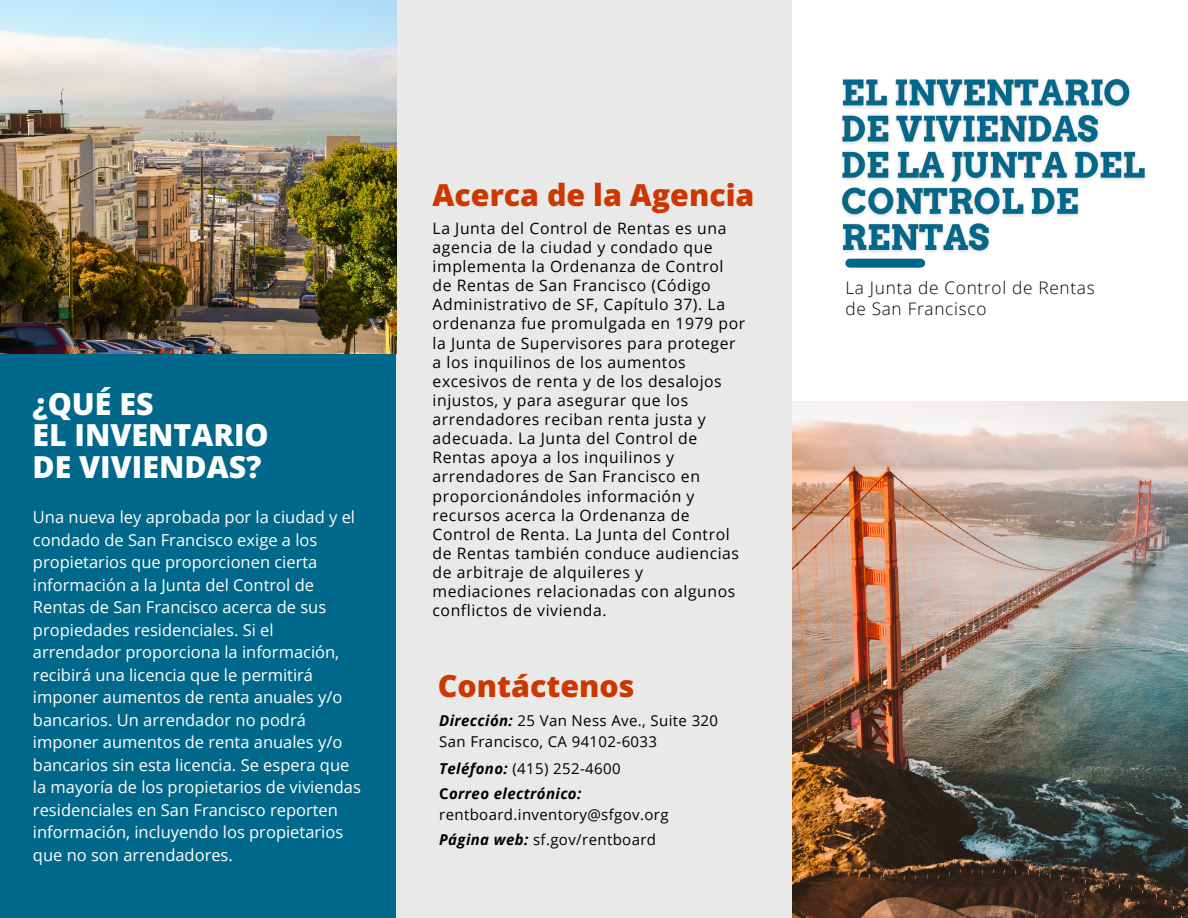
<style>
.page{position:relative;width:1188px;height:918px;background:#fff}
.page>*{position:absolute;margin:0;border:0;box-sizing:border-box;transform-origin:0 0}
.t1{font:800 30.3px "Open Sans";color:#fff}
.t2{font:800 30.3px "Open Sans";color:#cd3700}
.t3{font:300 17.25px "Open Sans";letter-spacing:.04em;color:#000}
.t4{font:16.5px/22.5px "Open Sans";color:#fff}
.t5{font:15.75px/19.2px "Open Sans";letter-spacing:.035em;color:#000}
.t6{font:15px/21px "Open Sans";letter-spacing:.025em;color:#000}
.s1{font-weight:700;font-style:italic}
.s2{font-weight:700}
</style>
<div class="page">
<div style="left:396px;top:0;width:396px;height:918px;background:#e9e9e9"></div>
<div style="left:0;top:319px;width:396px;height:599px;background:#00688b"></div>
<div style="left:850px;top:259px;width:71px;height:9px;background:#00688b"></div>
<img style="left:792px;top:401px;width:396px;height:517px">
<img style="left:841px;top:78px;width:305px;height:182px">
<img style="left:0;top:0;width:396px;height:353px">
<p class="t1" style="left:32px;top:382px;width:123px">¿QUÉ ES</p>
<p class="t1" style="left:32px;top:414px;width:238px">EL INVENTARIO</p>
<p class="t1" style="left:32px;top:445px;width:231px">DE VIVIENDAS?</p>
<p class="t4" style="left:33px;top:505px;width:329px">Una nueva ley aprobada por la ciudad y el condado de San Francisco exige a los propietarios que proporcionen cierta información a la Junta del Control de Rentas de San Francisco acerca de sus propiedades residenciales. Si el arrendador proporciona la información, recibirá una licencia que le permitirá imponer aumentos de renta anuales y/o bancarios. Un arrendador no podrá imponer aumentos de renta anuales y/o bancarios sin esta licencia. Se espera que la mayoría de los propietarios de viviendas residenciales en San Francisco reporten información, incluyendo los propietarios que no son arrendadores.</p>
<p class="t2" style="left:433px;top:174px;width:323px">Acerca de la Agencia</p>
<p class="t5" style="left:433px;top:218px;width:314px">La Junta del Control de Rentas es una agencia de la ciudad y condado que implementa la Ordenanza de Control de Rentas de San Francisco (Código Administrativo de SF, Capítulo 37). La ordenanza fue promulgada en 1979 por la Junta de Supervisores para proteger a los inquilinos de los aumentos excesivos de renta y de los desalojos injustos, y para asegurar que los arrendadores reciban renta justa y adecuada. La Junta del Control de Rentas apoya a los inquilinos y arrendadores de San Francisco en proporcionándoles información y recursos acerca la Ordenanza de Control de Renta. La Junta del Control de Rentas también conduce audiencias</p>
<p class="t5" style="left:433px;top:562px;width:304px">de arbitraje de alquileres y mediaciones relacionadas con algunos conflictos de vivienda.</p>
<p class="t2" style="left:438px;top:665px;width:198px">Contáctenos</p>
<p class="t6" style="left:439px;top:709px;width:280px"><span class="s1">Dirección:</span> 25 Van Ness Ave., Suite 320</p>
<p class="t6" style="left:439px;top:730px;width:219px">San Francisco, CA 94102-6033</p>
<p class="t6" style="left:439px;top:758px;width:183px"><span class="s1">Teléfono:</span> (415) 252-4600</p>
<p class="t6" style="left:439px;top:783px;width:231px"><span class="s2">C</span><span class="s1">orreo electrónico: </span>rentboard.inventory@sfgov.org</p>
<p class="t6" style="left:439px;top:829px;width:218px"><span class="s1">Página web:</span> sf.gov/rentboard</p>
<p class="t3" style="left:845px;top:276px;width:251px">La Junta de Control de Rentas</p>
<p class="t3" style="left:845px;top:296px;width:143px">de San Francisco</p>
</div>
